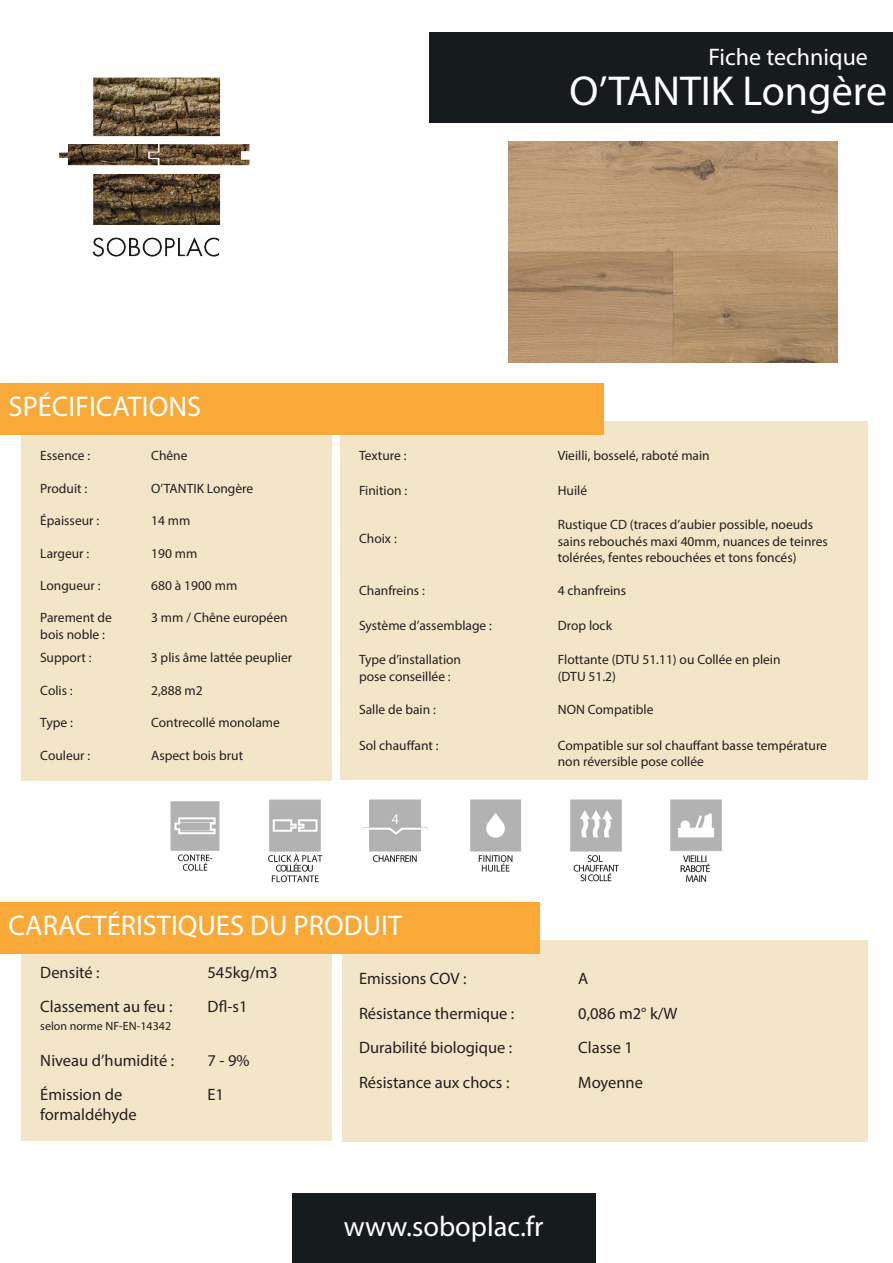
<style>
.page{position:relative;width:893px;height:1263px;background:#fff}
.page>*{position:absolute;margin:0;border:0;box-sizing:border-box;transform-origin:0 0}
.t1{font:42px "Myriad Pro";color:#fff}
.t2{font:36px "Myriad Pro";color:#fff}
.t3{font:28.5px "Myriad Pro";color:#fff}
.t4{font:24px "Myriad Pro";color:#fff}
.t5{font:16.5px "Myriad Pro";color:#231f20}
.t6{font:13.5px/16.2px "Myriad Pro";color:#231f20}
.t7{font:12px "Myriad Pro";color:#231f20}
</style>
<div class="page">
<div style="left:21px;top:954px;width:311px;height:187px;background:#f3e5c7"></div>
<div style="left:342px;top:940px;width:526px;height:201px;background:#f3e5c7"></div>
<div style="left:340px;top:421px;width:528px;height:359px;background:#f3e5c7"></div>
<div style="left:21px;top:431px;width:311px;height:349px;background:#f3e5c7"></div>
<div style="left:430px;top:32px;width:463px;height:91px;background:#161b1e"></div>
<img style="left:508px;top:142px;width:330px;height:220px">
<img style="left:59px;top:77px;width:191px;height:180px">
<div style="left:0;top:383px;width:604px;height:52px;background:#f8a937"></div>
<div style="left:0;top:902px;width:539px;height:52px;background:#f8a937"></div>
<div style="left:292px;top:1193px;width:303px;height:70px;background:#161b1e"></div>
<img style="left:268px;top:799px;width:55px;height:84px">
<img style="left:362px;top:799px;width:66px;height:64px">
<img style="left:470px;top:799px;width:51px;height:73px">
<img style="left:570px;top:799px;width:52px;height:83px">
<img style="left:170px;top:801px;width:50px;height:70px">
<img style="left:670px;top:799px;width:52px;height:83px">
<p class="t4" style="left:708px;top:42px;width:161px">Fiche technique</p>
<p class="t1" style="left:569px;top:65px;width:319px">O’TANTIK Longère</p>
<h2 class="t2" style="left:558px;top:69px;width:258px">O’T ANTIK Atelier</h2>
<p class="t3" style="left:9px;top:389px;width:194px">SPÉCIFICATIONS</p>
<p class="t6" style="left:40px;top:447px;width:51px">Essence :</p>
<p class="t6" style="left:40px;top:480px;width:48px">Produit :</p>
<p class="t6" style="left:40px;top:512px;width:60px">Épaisseur :</p>
<p class="t6" style="left:40px;top:545px;width:51px">Largeur :</p>
<p class="t6" style="left:40px;top:577px;width:62px">Longueur :</p>
<p class="t6" style="left:151px;top:447px;width:38px">Chêne</p>
<p class="t6" style="left:151px;top:480px;width:104px">O’TANTIK Longère</p>
<p class="t6" style="left:151px;top:512px;width:41px">14 mm</p>
<p class="t6" style="left:151px;top:545px;width:48px">190 mm</p>
<p class="t6" style="left:151px;top:577px;width:88px">680 à 1900 mm</p>
<p class="t6" style="left:40px;top:610px;width:73px">Parement de bois noble :</p>
<p class="t6" style="left:151px;top:610px;width:138px">3 mm / Chêne européen</p>
<p class="t6" style="left:40px;top:649px;width:53px">Support :</p>
<p class="t6" style="left:151px;top:649px;width:143px">3 plis âme lattée peuplier</p>
<p class="t6" style="left:40px;top:682px;width:34px">Colis :</p>
<p class="t6" style="left:40px;top:714px;width:34px">Type :</p>
<p class="t6" style="left:40px;top:747px;width:51px">Couleur :</p>
<p class="t6" style="left:151px;top:682px;width:53px">2,888 m2</p>
<p class="t6" style="left:151px;top:714px;width:130px">Contrecollé monolame</p>
<p class="t6" style="left:151px;top:747px;width:93px">Aspect bois brut</p>
<p class="t6" style="left:359px;top:447px;width:49px">Texture :</p>
<p class="t6" style="left:359px;top:482px;width:50px">Finition :</p>
<p class="t6" style="left:359px;top:530px;width:39px">Choix :</p>
<p class="t6" style="left:359px;top:582px;width:67px">Chanfreins :</p>
<p class="t6" style="left:359px;top:617px;width:135px">Système d’assemblage :</p>
<p class="t6" style="left:359px;top:652px;width:104px">Type d’installation</p>
<p class="t6" style="left:359px;top:668px;width:93px">pose conseillée :</p>
<p class="t6" style="left:359px;top:701px;width:78px">Salle de bain :</p>
<p class="t6" style="left:359px;top:737px;width:81px">Sol chauffant :</p>
<p class="t6" style="left:558px;top:447px;width:153px">Vieilli, bosselé, raboté main</p>
<p class="t6" style="left:558px;top:482px;width:31px">Huilé</p>
<p class="t6" style="left:558px;top:517px;width:272px">Rustique CD (traces d’aubier possible, noeuds sains rebouchés maxi 40mm, nuances de teinres tolérées, fentes rebouchées et tons foncés)</p>
<p class="t6" style="left:558px;top:582px;width:70px">4 chanfreins</p>
<p class="t6" style="left:558px;top:617px;width:56px">Drop lock</p>
<p class="t6" style="left:558px;top:652px;width:224px">Flottante (DTU 51.11) ou Collée en plein</p>
<p class="t6" style="left:558px;top:668px;width:60px">(DTU 51.2)</p>
<p class="t6" style="left:558px;top:701px;width:97px">NON Compatible</p>
<p class="t6" style="left:558px;top:737px;width:271px">Compatible sur sol chauffant basse température non réversible pose collée</p>
<p class="t3" style="left:9px;top:908px;width:395px">CARACTÉRISTIQUES DU PRODUIT</p>
<p class="t5" style="left:40px;top:962px;width:61px">Densité :</p>
<p class="t5" style="left:40px;top:996px;width:134px">Classement au feu :</p>
<p class="t7" style="left:40px;top:1019px;width:132px">selon norme NF-EN-14342</p>
<p class="t5" style="left:40px;top:1050px;width:135px">Niveau d’humidité :</p>
<p class="t5" style="left:40px;top:1085px;width:83px">Émission de</p>
<p class="t5" style="left:40px;top:1104px;width:98px">formaldéhyde</p>
<p class="t5" style="left:208px;top:962px;width:72px">545kg/m3</p>
<p class="t5" style="left:208px;top:996px;width:41px">Dfl-s1</p>
<p class="t5" style="left:208px;top:1050px;width:44px">7 - 9%</p>
<p class="t5" style="left:208px;top:1085px;width:18px">E1</p>
<p class="t5" style="left:359px;top:968px;width:109px">Emissions COV :</p>
<p class="t5" style="left:359px;top:1003px;width:157px">Résistance thermique :</p>
<p class="t5" style="left:359px;top:1037px;width:155px">Durabilité biologique :</p>
<p class="t5" style="left:359px;top:1072px;width:152px">Résistance aux chocs :</p>
<p class="t5" style="left:578px;top:968px;width:12px">A</p>
<p class="t5" style="left:578px;top:1003px;width:101px">0,086 m2° k/W</p>
<p class="t5" style="left:578px;top:1037px;width:56px">Classe 1</p>
<p class="t5" style="left:578px;top:1072px;width:66px">Moyenne</p>
<p class="t3" style="left:344px;top:1208px;width:201px">www.soboplac.fr</p>
</div>
